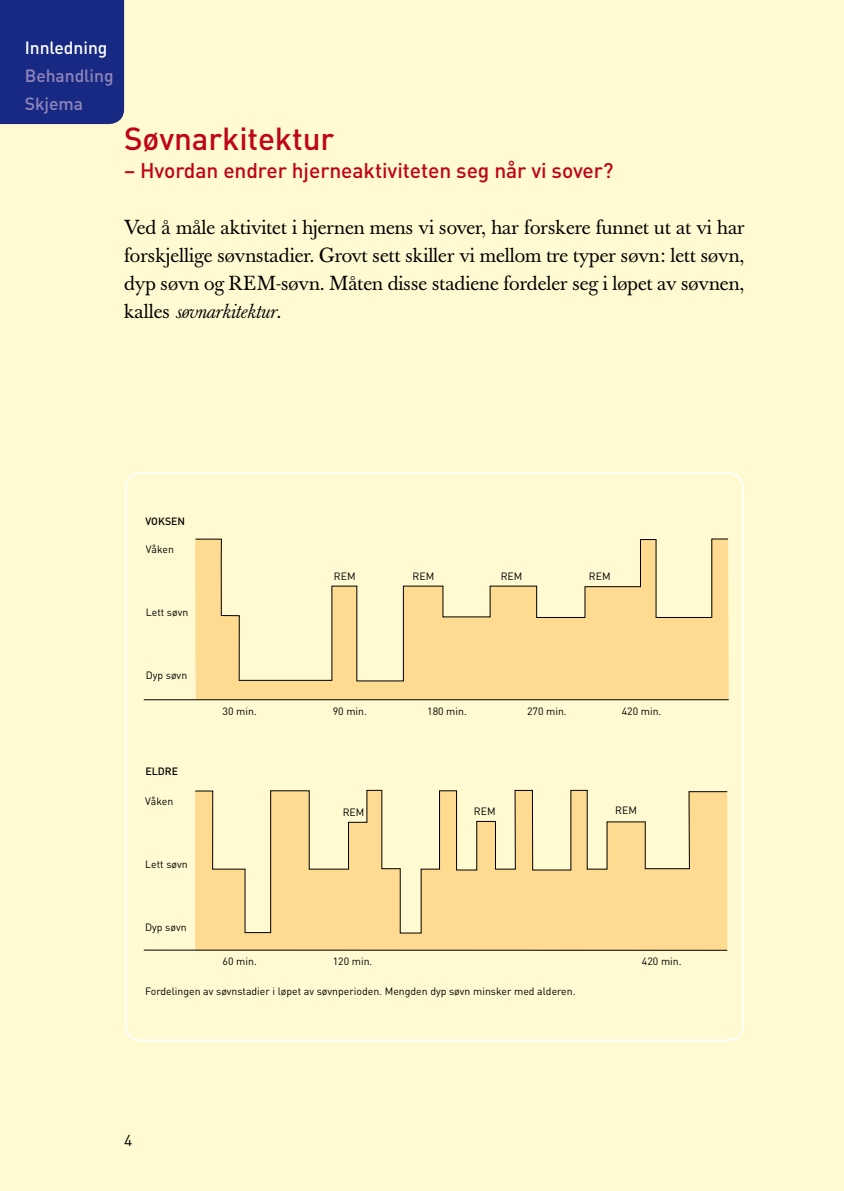
<style>
.page{position:relative;width:844px;height:1191px;background:#fff}
.page>*{position:absolute;margin:0;border:0;box-sizing:border-box;transform-origin:0 0}
.t1{font:500 31.5px "DIN";letter-spacing:-.005em;color:#c00418}
.t2{font:500 21px "DIN";letter-spacing:-.005em;color:#c00418}
.t3{font:20.12px/28px "Baskerville";color:#000;text-align:justify}
.t4{font:500 17.5px/28px "DIN";letter-spacing:-.005em;color:#9085ba}
.t5{font:500 17.5px "DIN";letter-spacing:-.005em;color:#fff}
.t6{font:15.75px "DIN";color:#000}
.t7{font:10.5px "DIN";color:#000}
.t8{font:500 10.5px "DIN";color:#000}
.s1{font-style:italic}
</style>
<div class="page">
<div style="left:0;top:0;width:843px;height:1191px;background:#fffad1"></div>
<div style="left:195px;top:934px;width:532px;height:15px;background:#fedb91"></div>
<div style="left:195px;top:681px;width:533px;height:18px;background:#fedb91"></div>
<hr style="left:144px;top:699px;width:584px;height:1px;background:#000">
<svg style="left:238px;top:538px;width:490px;height:144px"></svg>
<hr style="left:144px;top:949px;width:583px;height:1px;background:#000">
<svg style="left:195px;top:789px;width:533px;height:145px"></svg>
<svg style="left:195px;top:538px;width:45px;height:143px"></svg>
<div style="left:0;top:0;width:124px;height:124px;background:#172983"></div>
<p class="t5" style="left:25px;top:37px;width:84px">Innledning</p>
<p class="t4" style="left:25px;top:61px;width:90px">Behandling<br>Skjema</p>
<h1 class="t1" style="left:124px;top:119px;width:212px">Søvnarkitektur</h1>
<p class="t2" style="left:124px;top:157px;width:491px">– Hvordan endrer hjerneaktiviteten seg når vi sover?</p>
<p class="t3" style="left:124px;top:214px;width:622px">Ved å måle aktivitet i hjernen mens vi sover, har forskere funnet ut at vi har forskjellige søvnstadier. Grovt sett skiller vi mellom tre typer søvn: lett søvn, dyp søvn og REM-søvn. Måten disse stadiene fordeler seg i løpet av søvnen, kalles <span class="s1">søvnarkitektur</span>.</p>
<p class="t8" style="left:145px;top:514px;width:41px">VOKSEN</p>
<p class="t7" style="left:146px;top:542px;width:30px">Våken</p>
<p class="t7" style="left:146px;top:605px;width:44px">Lett søvn</p>
<p class="t7" style="left:146px;top:668px;width:43px">Dyp søvn</p>
<p class="t8" style="left:145px;top:764px;width:34px">ELDRE</p>
<p class="t7" style="left:145px;top:794px;width:30px">Våken</p>
<p class="t7" style="left:145px;top:857px;width:44px">Lett søvn</p>
<p class="t7" style="left:145px;top:920px;width:43px">Dyp søvn</p>
<p class="t7" style="left:334px;top:570px;width:23px">REM</p>
<p class="t7" style="left:412px;top:569px;width:23px">REM</p>
<p class="t7" style="left:500px;top:569px;width:23px">REM</p>
<p class="t7" style="left:588px;top:569px;width:23px">REM</p>
<p class="t7" style="left:222px;top:704px;width:36px">30 min.</p>
<p class="t7" style="left:332px;top:704px;width:36px">90 min.</p>
<p class="t7" style="left:427px;top:704px;width:41px">180 min.</p>
<p class="t7" style="left:527px;top:704px;width:41px">270 min.</p>
<p class="t7" style="left:621px;top:704px;width:41px">420 min.</p>
<p class="t7" style="left:342px;top:805px;width:23px">REM</p>
<p class="t7" style="left:473px;top:804px;width:23px">REM</p>
<p class="t7" style="left:615px;top:804px;width:23px">REM</p>
<p class="t7" style="left:222px;top:955px;width:36px">60 min.</p>
<p class="t7" style="left:332px;top:955px;width:41px">120 min.</p>
<p class="t7" style="left:641px;top:955px;width:41px">420 min.</p>
<p class="t7" style="left:145px;top:984px;width:432px">Fordelingen av søvnstadier i løpet av søvnperioden. Mengden dyp søvn minsker med alderen.</p>
<p class="t6" style="left:124px;top:1130px;width:10px">4</p>
</div>
